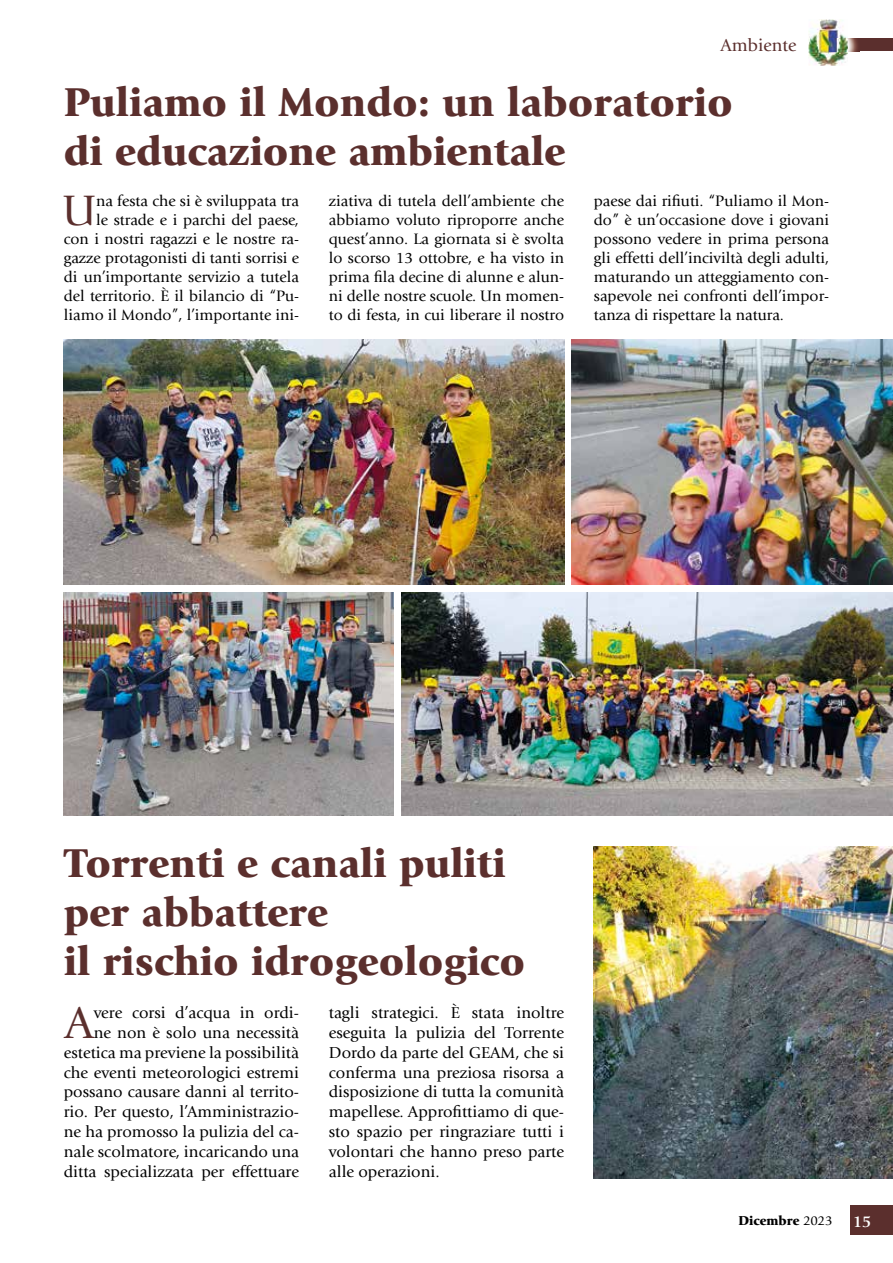
<style>
.page{position:relative;width:893px;height:1263px;background:#fff}
.page>*{position:absolute;margin:0;border:0;box-sizing:border-box;transform-origin:0 0}
.t1{font:46.5px "Giovanni";color:#5b2f2d}
.t2{font:44.4px "Giovanni";color:#5b2f2d}
.t3{font:900 42px/49.2px "Giovanni";color:#5b2f2d}
.t4{font:18px "Giovanni";color:#5b2f2d}
.t5{font:16.5px/19.8px "Giovanni";color:#000;text-align:right}
.t6{font:15.75px/18.9px "Giovanni";color:#000;text-align:justify}
.t7{font:900 13.5px "Giovanni";color:#000}
.s1{font-weight:400}
.s2{font-weight:700;font-size:16.5px;color:#fff}
</style>
<div class="page">
<div style="left:850px;top:1205px;width:43px;height:30px;background:#5b2f2d"></div>
<div style="left:829px;top:38px;width:64px;height:13px;background:#5b2f2d"></div>
<svg style="left:848px;top:38px;width:10px;height:13px"></svg>
<img style="left:808px;top:19px;width:40px;height:47px">
<img style="left:829px;top:38px;width:19px;height:13px">
<img style="left:594px;top:846px;width:299px;height:332px">
<img style="left:64px;top:592px;width:329px;height:223px">
<img style="left:572px;top:339px;width:321px;height:245px">
<img style="left:401px;top:592px;width:492px;height:223px">
<img style="left:64px;top:339px;width:500px;height:245px">
<p class="t4" style="left:720px;top:35px;width:78px">Ambiente</p>
<h3 class="t3" style="left:64px;top:77px;width:670px">Puliamo il Mondo: un laboratorio di educazione ambientale</h3>
<p class="t6" style="left:64px;top:192px;width:237px;text-align:right">na festa che si è sviluppata tra<br>le strade e i parchi del paese,<br>con i nostri ragazzi e le nostre ra&shy;gazze protagonisti di tanti sorrisi e di un’importante servizio a tutela del territorio. È il bilancio di “Pu&shy;liamo il Mondo”, l’importante ini-</p>
<p class="t6" style="left:329px;top:192px;width:237px">ziativa di tutela dell’ambiente che abbiamo voluto riproporre anche quest’anno. La giornata si è svolta lo scorso 13 ottobre, e ha visto in prima fila decine di alunne e alun&shy;ni delle nostre scuole. Un momen&shy;to di festa, in cui liberare il nostro</p>
<p class="t6" style="left:594px;top:192px;width:237px">paese dai rifiuti. “Puliamo il Mon&shy;do” è un’occasione dove i giovani possono vedere in prima persona gli effetti dell’inciviltà degli adulti, maturando un atteggiamento con&shy;sapevole nei confronti dell’impor&shy;tanza di rispettare la natura.</p>
<h2 class="t2" style="left:62px;top:186px;width:35px">U</h2>
<h3 class="t3" style="left:64px;top:838px;width:463px">Torrenti e canali puliti per abbattere<br>il rischio idrogeologico</h3>
<p class="t5" style="left:64px;top:1003px;width:237px">vere corsi d’acqua in ordi-<br>ne non è solo una necessità estetica ma previene la possibilità che eventi meteorologici estremi possano causare danni al territo&shy;rio. Per questo, l’Amministrazio&shy;ne ha promosso la pulizia del ca&shy;nale scolmatore, incaricando una ditta specializzata per effettuare</p>
<p class="t5" style="left:329px;top:1003px;width:237px;text-align:justify">tagli strategici. È stata inoltre eseguita la pulizia del Torrente Dordo da parte del GEAM, che si conferma una preziosa risorsa a disposizione di tutta la comunità mapellese. Approfittiamo di que&shy;sto spazio per ringraziare tutti i volontari che hanno preso parte alle operazioni.</p>
<h1 class="t1" style="left:64px;top:997px;width:31px">A</h1>
<p class="t7" style="left:739px;top:1213px;width:134px">Dicembre <span class="s1">2023</span> <span class="s2">15</span></p>
</div>
